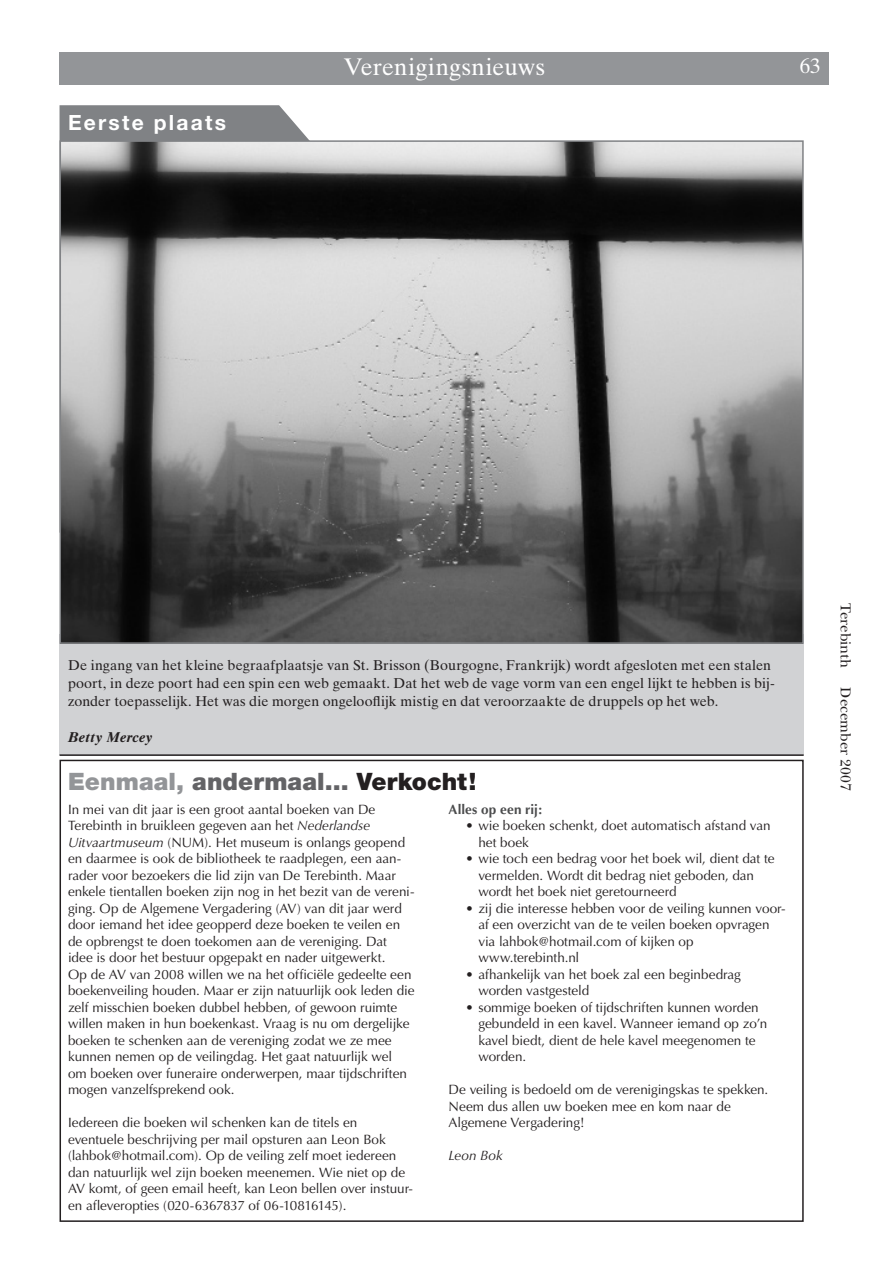
<style>
.page{position:relative;width:893px;height:1263px;background:#fff}
.page>*{position:absolute;margin:0;border:0;box-sizing:border-box;transform-origin:0 0}
.t1{font:900 24px "Helvetica Neue";letter-spacing:.005em;color:#636366}
.t2{font:24px "Times Ten LT";letter-spacing:.01em;color:#fff}
.t3{font:700 21px "Helvetica Neue";letter-spacing:.105em;color:#fff}
.t4{font:21px "Times Ten LT";color:#fff}
.t5{font:15px "New Baskerville";color:#231f20}
.t6{font:14.25px/18px "Times Ten LT";color:#231f20}
.t7{font:italic 700 14.25px "Times Ten LT";letter-spacing:.02em;color:#231f20}
.t8{font:13.5px/16.5px "Optima LT";color:#231f20}
.t9{font:700 13.5px "Optima LT";letter-spacing:.005em;color:#4b4c4d}
.t10{font:italic 13.5px "Optima LT";letter-spacing:.005em;color:#231f20}
.s1{color:#939598}
.s2{color:#231f20}
.s3{font-style:italic}
</style>
<div class="page">
<div style="left:60px;top:52px;width:769px;height:33px;background:#939598"></div>
<svg style="left:60px;top:105px;width:249px;height:35px;background:#888a8d"></svg>
<div style="left:60px;top:634px;width:744px;height:121px;background:#d1d2d4"></div>
<div style="left:60px;top:760px;width:744px;height:462px;border:2px solid #231f20"></div>
<hr style="left:60px;top:754px;width:744px;height:2px;background:#231f20">
<img style="left:63px;top:143px;width:738px;height:498px">
<h2 class="t3" style="left:68px;top:110px;width:160px">Eerste plaats</h2>
<h1 class="t2" style="left:344px;top:53px;width:203px">Verenigingsnieuws</h1>
<h2 class="t4" style="left:800px;top:53px;width:22px">63</h2>
<p class="t6" style="left:68px;top:656px;width:708px">De ingang van het kleine begraafplaatsje van St. Brisson (Bourgogne, Frankrijk) wordt afgesloten met een stalen poort, in deze poort had een spin een web gemaakt. Dat het web de vage vorm van een engel lijkt te hebben is bij&shy;zonder toepasselijk. Het was die morgen ongelooflijk mistig en dat veroorzaakte de druppels op het web.</p>
<p class="t7" style="left:68px;top:729px;width:86px">Betty Mercey</p>
<h1 class="t1" style="left:68px;top:767px;width:410px"><span class="s1">Eenmaal,</span> andermaal… <span class="s2">Verkocht!</span></h1>
<p class="t8" style="left:68px;top:801px;width:348px">In mei van dit jaar is een groot aantal boeken van De Terebinth in bruikleen gegeven aan het <span class="s3">Nederlandse Uitvaartmuseum</span> (NUM). Het museum is onlangs geopend en daarmee is ook de bibliotheek te raadplegen, een aan&shy;rader voor bezoekers die lid zijn van De Terebinth. Maar enkele tientallen boeken zijn nog in het bezit van de vereni&shy;ging. Op de Algemene Vergadering (AV) van dit jaar werd door iemand het idee geopperd deze boeken te veilen en de opbrengst te doen toekomen aan de vereniging. Dat idee is door het bestuur opgepakt en nader uitgewerkt.<br>Op de AV van 2008 willen we na het officiële gedeelte een boekenveiling houden. Maar er zijn natuurlijk ook leden die zelf misschien boeken dubbel hebben, of gewoon ruimte willen maken in hun boekenkast. Vraag is nu om dergelijke boeken te schenken aan de vereniging zodat we ze mee kunnen nemen op de veilingdag. Het gaat natuurlijk wel<br>om boeken over funeraire onderwerpen, maar tijdschriften mogen vanzelfsprekend ook.</p>
<p class="t8" style="left:68px;top:1114px;width:347px">Iedereen die boeken wil schenken kan de titels en eventuele beschrijving per mail opsturen aan Leon Bok (lahbok@hotmail.com). Op de veiling zelf moet iedereen dan natuurlijk wel zijn boeken meenemen. Wie niet op de AV komt, of geen email heeft, kan Leon bellen over instuur&shy;en afleveropties (020-6367837 of 06-10816145).</p>
<p class="t9" style="left:449px;top:801px;width:95px">Alles op een rij:</p>
<p class="t8" style="left:478px;top:817px;width:294px;text-indent:-13px">• wie boeken schenkt, doet automatisch afstand van het boek</p>
<p class="t8" style="left:478px;top:850px;width:298px;text-indent:-13px">• wie toch een bedrag voor het boek wil, dient dat te vermelden. Wordt dit bedrag niet geboden, dan wordt het boek niet geretourneerd</p>
<p class="t8" style="left:478px;top:900px;width:309px;text-indent:-13px">• zij die interesse hebben voor de veiling kunnen voor&shy;af een overzicht van de te veilen boeken opvragen via lahbok@hotmail.com of kijken op www.terebinth.nl</p>
<p class="t8" style="left:478px;top:966px;width:264px;text-indent:-13px">• afhankelijk van het boek zal een beginbedrag worden vastgesteld</p>
<p class="t8" style="left:478px;top:999px;width:290px;text-indent:-13px">• sommige boeken of tijdschriften kunnen worden gebundeld in een kavel. Wanneer iemand op zo’n kavel biedt, dient de hele kavel meegenomen te worden.</p>
<p class="t8" style="left:449px;top:1081px;width:321px">De veiling is bedoeld om de verenigingskas te spekken.<br>Neem dus allen uw boeken mee en kom naar de<br>Algemene Vergadering!</p>
<p class="t10" style="left:449px;top:1147px;width:56px">Leon Bok</p>
<p class="t5" style="left:854px;top:603px;width:66px;rotate:90deg">Terebinth</p>
<p class="t5" style="left:854px;top:687px;width:104px;rotate:90deg">December 2007</p>
</div>
